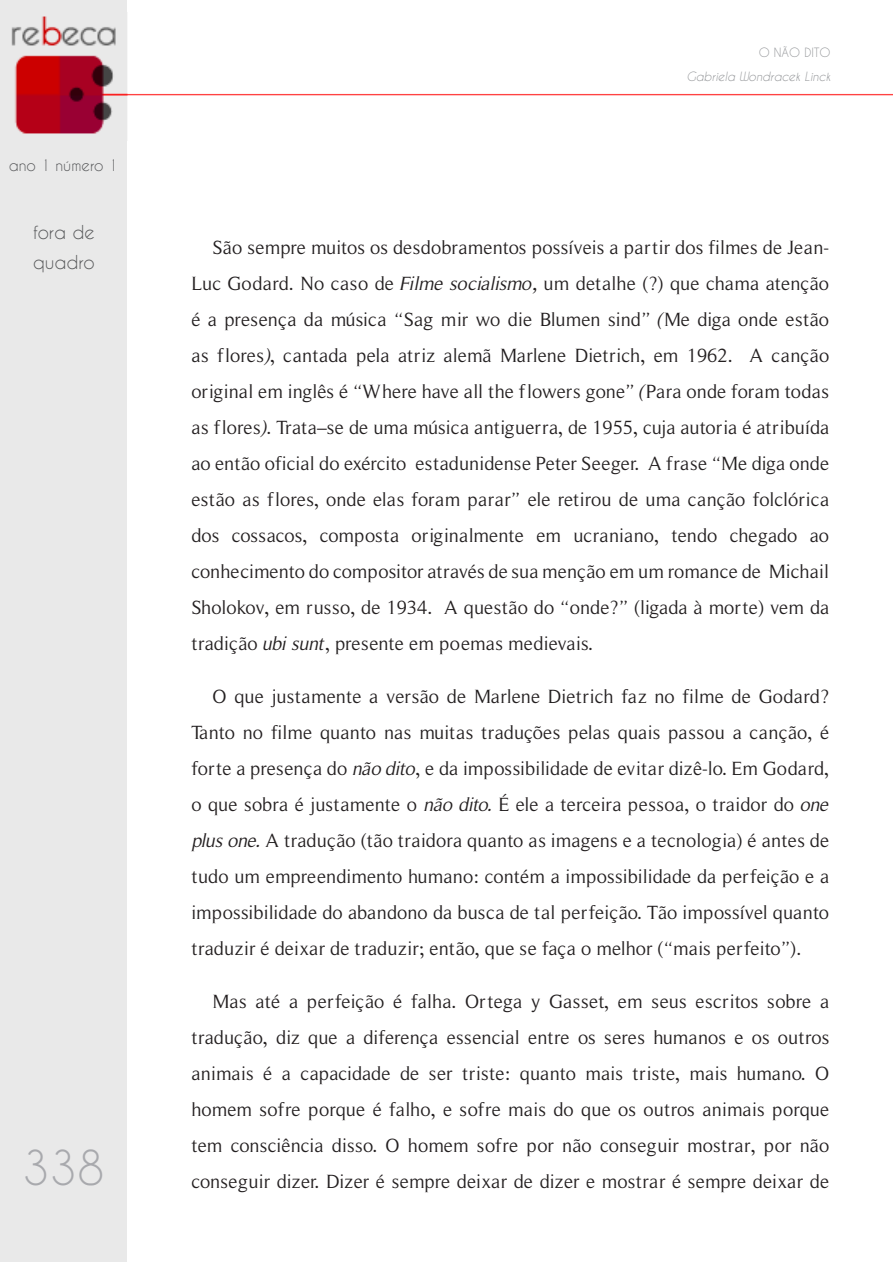
<style>
.page{position:relative;width:893px;height:1263px;background:#fff}
.page>*{position:absolute;margin:0;border:0;box-sizing:border-box;transform-origin:0 0}
.t1{font:45px "Caviar Dreams";color:#a8a9ad}
.t2{font:19.5px/36px "Roman Serif";color:#231f20;text-align:justify}
.t3{font:18px/30px "Caviar Dreams";color:#57585a}
.t4{font:15px "Caviar Dreams";color:#57585a}
.t5{font:italic 12px "Caviar Dreams";color:#939598}
.t6{font:12px "Caviar Dreams";color:#939598}
.s1{font-style:italic}
</style>
<div class="page">
<div style="left:1px;top:1px;width:126px;height:1261px;background:#e9e9e9"></div>
<img style="left:0;top:13px;width:892px;height:127px">
<p class="t4" style="left:9px;top:157px;width:111px">ano 1 número 1</p>
<p class="t3" style="left:33px;top:217px;width:63px">fora de quadro</p>
<h1 class="t1" style="left:22px;top:1143px;width:84px">338</h1>
<p class="t6" style="left:759px;top:46px;width:73px">O NÃO DITO</p>
<p class="t5" style="left:686px;top:70px;width:146px">Gabriela Wondracek Linck</p>
<p class="t2" style="left:191px;top:229px;width:639px;text-indent:21px">São sempre muitos os desdobramentos possíveis a partir dos filmes de Jean-Luc Godard. No caso de <span class="s1">Filme socialismo,</span> um detalhe (?) que chama atenção é a presença da música “Sag mir wo die Blumen sind” <span class="s1">(</span>Me diga onde estão as flores<span class="s1">)</span>, cantada pela atriz alemã Marlene Dietrich, em 1962. A canção original em inglês é “Where have all the flowers gone” <span class="s1">(</span>Para onde foram todas as flores<span class="s1">)</span>. Trata–se de uma música antiguerra, de 1955, cuja autoria é atribuída ao então oficial do exército estadunidense Peter Seeger. A frase “Me diga onde estão as flores, onde elas foram parar” ele retirou de uma canção folclórica dos cossacos, composta originalmente em ucraniano, tendo chegado ao conhecimento do compositor através de sua menção em um romance de Michail Sholokov, em russo, de 1934. A questão do “onde?” (ligada à morte) vem da tradição <span class="s1">ubi sunt</span>, presente em poemas medievais.</p>
<p class="t2" style="left:191px;top:678px;width:639px;text-indent:21px">O que justamente a versão de Marlene Dietrich faz no filme de Godard?<br>Tanto no filme quanto nas muitas traduções pelas quais passou a canção, é forte a presença do <span class="s1">não dito</span>, e da impossibilidade de evitar dizê-lo. Em Godard, o que sobra é justamente o <span class="s1">não dito.</span> É ele a terceira pessoa, o traidor do <span class="s1">one plus one.</span> A tradução (tão traidora quanto as imagens e a tecnologia) é antes de tudo um empreendimento humano: contém a impossibilidade da perfeição e a impossibilidade do abandono da busca de tal perfeição. Tão impossível quanto traduzir é deixar de traduzir; então, que se faça o melhor (“mais perfeito”).</p>
<p class="t2" style="left:191px;top:983px;width:639px;text-indent:21px">Mas até a perfeição é falha. Ortega y Gasset, em seus escritos sobre a tradução, diz que a diferença essencial entre os seres humanos e os outros animais é a capacidade de ser triste: quanto mais triste, mais humano. O homem sofre porque é falho, e sofre mais do que os outros animais porque tem consciência disso. O homem sofre por não conseguir mostrar, por não conseguir dizer. Dizer é sempre deixar de dizer e mostrar é sempre deixar de</p>
</div>
